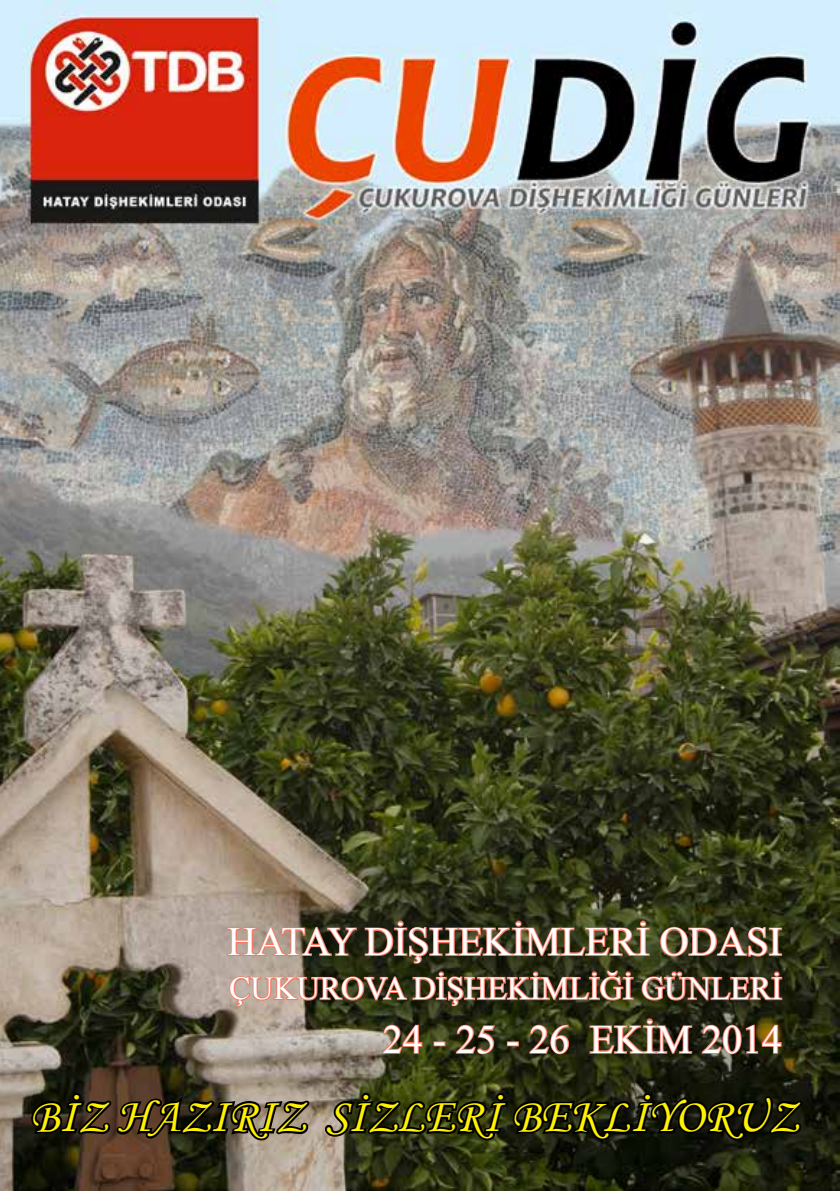
<style>
.page{position:relative;width:840px;height:1191px;background:#fff}
.page>*{position:absolute;margin:0;border:0;box-sizing:border-box;transform-origin:0 0}
.t1{font:48px "Monotype Corsiva";color:#fff200}
.t2{font:40px "Times New Roman";color:#fff}
.t3{font:32px "Times New Roman";color:#fff}
</style>
<div class="page">
<img style="left:0;top:0;width:839px;height:1191px">
<svg style="left:226px;top:919px;width:556px;height:88px"></svg>
<svg style="left:381px;top:1023px;width:42px;height:31px"></svg>
<div style="left:433px;top:1041px;width:12px;height:5px;border:2px solid #f47965"></div>
<svg style="left:455px;top:1023px;width:41px;height:32px"></svg>
<div style="left:506px;top:1041px;width:12px;height:5px;border:2px solid #f47965"></div>
<svg style="left:528px;top:1023px;width:42px;height:32px"></svg>
<svg style="left:588px;top:1016px;width:104px;height:39px"></svg>
<svg style="left:700px;top:1023px;width:82px;height:32px"></svg>
<svg style="left:28px;top:1088px;width:284px;height:55px"></svg>
<svg style="left:321px;top:1089px;width:483px;height:54px"></svg>
<p class="t2" style="left:227px;top:913px;width:555px">HATAY DİŞHEKİMLERİ ODASI</p>
<p class="t3" style="left:229px;top:965px;width:554px">ÇUKUROVA DİŞHEKİMLİĞİ GÜNLERİ</p>
<p class="t2" style="left:382px;top:1011px;width:400px">24 - 25 - 26 EKİM 2014</p>
<p class="t1" style="left:30px;top:1087px;width:769px">BİZ HAZIRIZ SİZLERİ BEKLİYORUZ</p>
</div>
